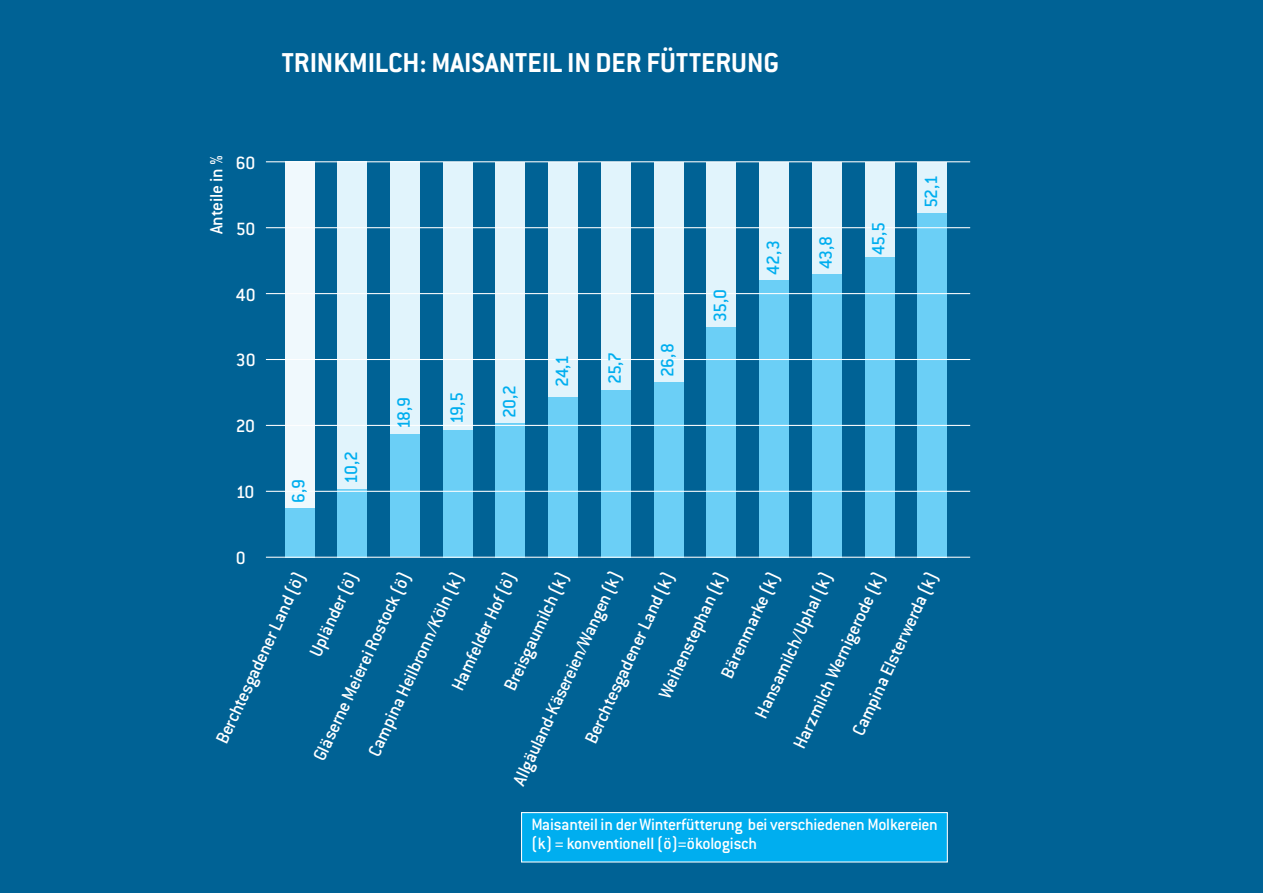
<style>
.page{position:relative;width:1263px;height:893px;background:#006295}
.page>*{position:absolute;margin:0;border:0;box-sizing:border-box;transform-origin:0 0}
.t1{font:700 30px "Conduit ITC";color:#fff}
.t2{font:500 19.5px "Conduit ITC";letter-spacing:-.015em;color:#fff}
.t3{font:500 19.5px "Conduit ITC";letter-spacing:-.05em;color:#00aeef}
.t4{font:500 18px/18.6px "Conduit ITC";letter-spacing:-.02em;color:#fff}
</style>
<div class="page">
<div style="left:521px;top:813px;width:426px;height:49px;background:#00aeef"></div>
<div style="left:521px;top:812px;width:427px;height:50px;border:1px solid #fff"></div>
<div style="left:285px;top:162px;width:29px;height:395px;background:#f0f9fd"></div>
<div style="left:285px;top:508px;width:29px;height:49px;background:#6bcff6"></div>
<div style="left:337px;top:162px;width:30px;height:395px;background:#e1f4fc"></div>
<div style="left:337px;top:489px;width:30px;height:68px;background:#6bcff6"></div>
<div style="left:390px;top:162px;width:30px;height:395px;background:#e1f4fc"></div>
<div style="left:390px;top:435px;width:30px;height:122px;background:#6bcff6"></div>
<div style="left:443px;top:162px;width:30px;height:395px;background:#e1f4fc"></div>
<div style="left:443px;top:430px;width:30px;height:127px;background:#6bcff6"></div>
<div style="left:496px;top:162px;width:29px;height:395px;background:#e1f4fc"></div>
<div style="left:496px;top:423px;width:29px;height:134px;background:#6bcff6"></div>
<div style="left:548px;top:162px;width:30px;height:395px;background:#e1f4fc"></div>
<div style="left:548px;top:397px;width:30px;height:160px;background:#6bcff6"></div>
<div style="left:601px;top:162px;width:30px;height:395px;background:#e1f4fc"></div>
<div style="left:601px;top:390px;width:30px;height:167px;background:#6bcff6"></div>
<div style="left:654px;top:162px;width:29px;height:395px;background:#e1f4fc"></div>
<div style="left:654px;top:382px;width:29px;height:175px;background:#6bcff6"></div>
<div style="left:706px;top:162px;width:30px;height:395px;background:#e1f4fc"></div>
<div style="left:706px;top:327px;width:30px;height:230px;background:#6bcff6"></div>
<div style="left:759px;top:162px;width:30px;height:395px;background:#e1f4fc"></div>
<div style="left:759px;top:280px;width:30px;height:277px;background:#6bcff6"></div>
<div style="left:812px;top:162px;width:30px;height:395px;background:#e1f4fc"></div>
<div style="left:812px;top:274px;width:30px;height:283px;background:#6bcff6"></div>
<div style="left:865px;top:162px;width:29px;height:395px;background:#e1f4fc"></div>
<div style="left:865px;top:258px;width:29px;height:299px;background:#6bcff6"></div>
<div style="left:917px;top:162px;width:30px;height:395px;background:#e1f4fc"></div>
<div style="left:917px;top:213px;width:30px;height:344px;background:#6bcff6"></div>
<hr style="left:266px;top:161px;width:704px;height:1px;background:#fff">
<hr style="left:266px;top:227px;width:704px;height:1px;background:#fff">
<hr style="left:266px;top:293px;width:704px;height:1px;background:#fff">
<hr style="left:266px;top:359px;width:704px;height:1px;background:#fff">
<hr style="left:266px;top:425px;width:704px;height:1px;background:#fff">
<hr style="left:266px;top:491px;width:704px;height:1px;background:#fff">
<hr style="left:266px;top:557px;width:704px;height:1px;background:#fff">
<h1 class="t1" style="left:282px;top:53px;width:499px">TRINKMILCH: MAISANTEIL IN DER FÜTTERUNG</h1>
<p class="t2" style="left:210px;top:234px;width:81px;rotate:-90deg">Anteile in %</p>
<p class="t2" style="left:236px;top:157px;width:21px">60</p>
<p class="t2" style="left:236px;top:222px;width:21px">50</p>
<p class="t2" style="left:236px;top:288px;width:21px">40</p>
<p class="t2" style="left:236px;top:354px;width:21px">30</p>
<p class="t2" style="left:236px;top:420px;width:21px">20</p>
<p class="t2" style="left:236px;top:486px;width:20px">10</p>
<p class="t2" style="left:236px;top:552px;width:11px">0</p>
<p class="t3" style="left:292px;top:503px;width:26px;rotate:-90deg">6,9</p>
<p class="t3" style="left:345px;top:483px;width:34px;rotate:-90deg">10,2</p>
<p class="t3" style="left:398px;top:429px;width:34px;rotate:-90deg">18,9</p>
<p class="t3" style="left:450px;top:424px;width:34px;rotate:-90deg">19,5</p>
<p class="t3" style="left:503px;top:418px;width:35px;rotate:-90deg">20,2</p>
<p class="t3" style="left:556px;top:387px;width:33px;rotate:-90deg">24,1</p>
<p class="t3" style="left:609px;top:384px;width:34px;rotate:-90deg">25,7</p>
<p class="t3" style="left:661px;top:377px;width:35px;rotate:-90deg">26,8</p>
<p class="t3" style="left:714px;top:322px;width:35px;rotate:-90deg">35,0</p>
<p class="t3" style="left:767px;top:275px;width:36px;rotate:-90deg">42,3</p>
<p class="t3" style="left:819px;top:269px;width:35px;rotate:-90deg">43,8</p>
<p class="t3" style="left:872px;top:255px;width:35px;rotate:-90deg">45,5</p>
<p class="t3" style="left:925px;top:208px;width:34px;rotate:-90deg">52,1</p>
<p class="t2" style="left:512px;top:781px;width:235px;rotate:-65deg">Allgäuland-Käsereien/Wangen (k)</p>
<p class="t2" style="left:368px;top:753px;width:203px;rotate:-65deg">Campina Heilbronn/Köln (k)</p>
<p class="t2" style="left:754px;top:714px;width:161px;rotate:-65deg">Hansamilch/Uphal (k)</p>
<p class="t2" style="left:852px;top:732px;width:180px;rotate:-65deg">Campina Elsterwerda (k)</p>
<p class="t2" style="left:504px;top:687px;width:131px;rotate:-65deg">Breisgaumilch (k)</p>
<p class="t2" style="left:584px;top:740px;width:189px;rotate:-65deg">Berchtesgadener Land (k)</p>
<p class="t2" style="left:451px;top:687px;width:131px;rotate:-65deg">Hamfelder Hof (ö)</p>
<p class="t2" style="left:793px;top:745px;width:195px;rotate:-65deg">Harzmilch Wernigerode (k)</p>
<p class="t2" style="left:215px;top:740px;width:189px;rotate:-65deg">Berchtesgadener Land (ö)</p>
<p class="t2" style="left:309px;top:652px;width:92px;rotate:-65deg">Upländer (ö)</p>
<p class="t2" style="left:720px;top:675px;width:117px;rotate:-65deg">Bärenmarke (k)</p>
<p class="t2" style="left:658px;top:695px;width:139px;rotate:-65deg">Weihenstephan (k)</p>
<p class="t2" style="left:313px;top:757px;width:208px;rotate:-65deg">Gläserne Meierei Rostock (ö)</p>
<p class="t4" style="left:531px;top:817px;width:408px">Maisanteil in der Winterfütterung bei verschiedenen Molkereien (k) = konventionell (ö)=ökologisch</p>
</div>
